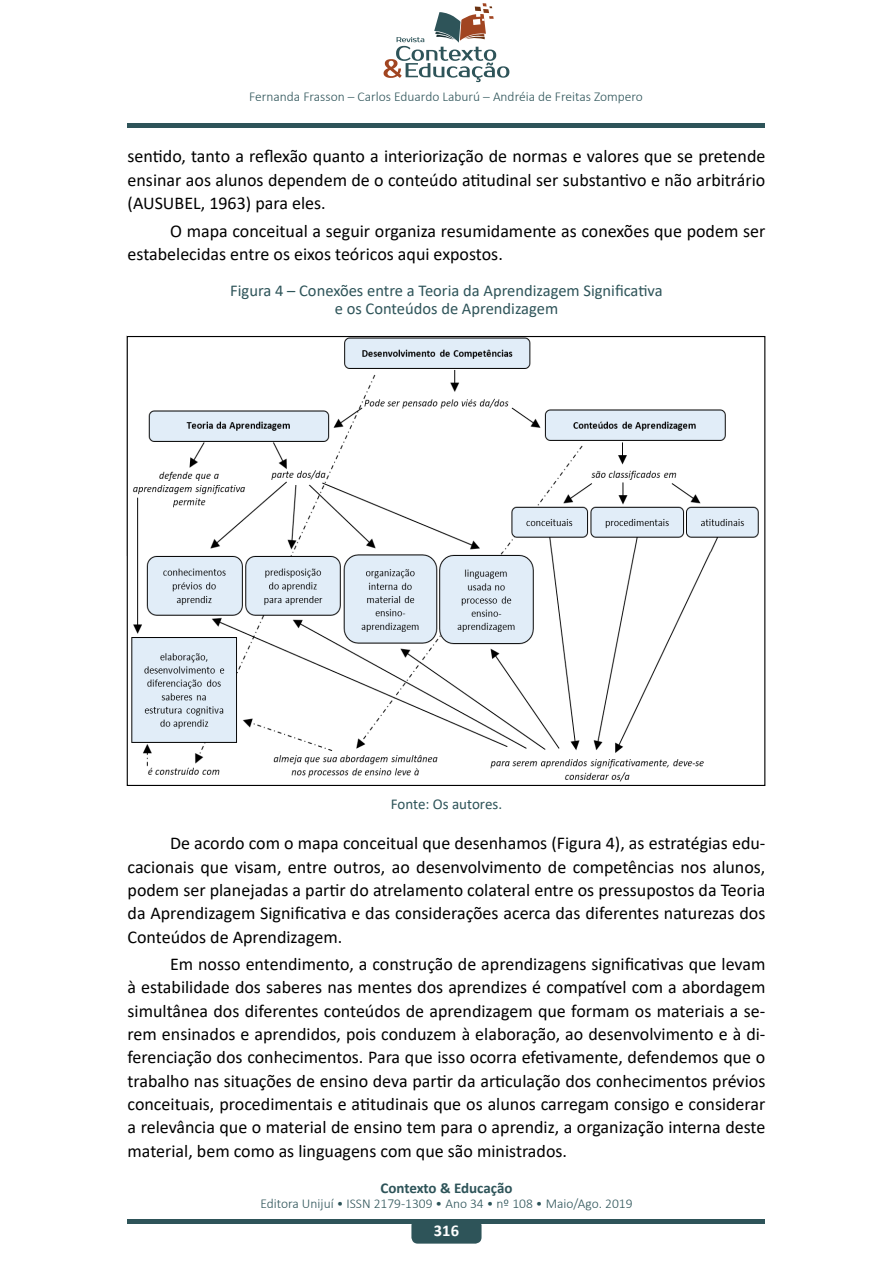
<style>
.page{position:relative;width:893px;height:1263px;background:#fff}
.page>*{position:absolute;margin:0;border:0;box-sizing:border-box;transform-origin:0 0}
.t1{font:18px/23.2px "Calibri";color:#000;text-align:justify}
.t2{font:16.5px/18.8px "Calibri";color:#2e5459;text-align:center}
.t3{font:700 16.5px "Calibri";color:#fff}
.t4{font:700 15px "Calibri";letter-spacing:-.005em;color:#2e5459}
.t5{font:15px "Calibri";color:#2e5459}
.t6{font:300 13.5px "Calibri";color:#2e5459}
</style>
<div class="page">
<div style="left:128px;top:1219px;width:637px;height:5px;background:#2e5459"></div>
<div style="left:411px;top:1219px;width:71px;height:24px;background:#2e5459;border-radius:6px"></div>
<div style="left:128px;top:123px;width:637px;height:5px;background:#2e5459"></div>
<svg style="left:384px;top:3px;width:125px;height:79px"></svg>
<img style="left:131px;top:338px;width:628px;height:444px">
<p class="t6" style="left:249px;top:88px;width:395px">Fernanda Frasson – Carlos Eduardo Laburú – Andréia de Freitas Zompero</p>
<p class="t1" style="left:128px;top:144px;width:639px">sentido, tanto a reflexão quanto a interiorização de normas e valores que se pretende ensinar aos alunos dependem de o conteúdo atitudinal ser substantivo e não arbitrário (AUSUBEL, 1963) para eles.</p>
<p class="t1" style="left:128px;top:218px;width:639px;text-indent:43px">O mapa conceitual a seguir organiza resumidamente as conexões que podem ser estabelecidas entre os eixos teóricos aqui expostos.</p>
<p class="t2" style="left:230px;top:280px;width:434px">Figura 4 – Conexões entre a Teoria da Aprendizagem Significativa e os Conteúdos de Aprendizagem</p>
<p class="t5" style="left:391px;top:793px;width:113px">Fonte: Os autores.</p>
<p class="t1" style="left:128px;top:831px;width:639px;text-indent:43px">De acordo com o mapa conceitual que desenhamos (Figura 4), as estratégias edu&shy;cacionais que visam, entre outros, ao desenvolvimento de competências nos alunos, podem ser planejadas a partir do atrelamento colateral entre os pressupostos da Teoria da Aprendizagem Significativa e das considerações acerca das diferentes naturezas dos Conteúdos de Aprendizagem.</p>
<p class="t1" style="left:128px;top:952px;width:639px;text-indent:43px">Em nosso entendimento, a construção de aprendizagens significativas que levam à estabilidade dos saberes nas mentes dos aprendizes é compatível com a abordagem simultânea dos diferentes conteúdos de aprendizagem que formam os materiais a se&shy;rem ensinados e aprendidos, pois conduzem à elaboração, ao desenvolvimento e à di&shy;ferenciação dos conhecimentos. Para que isso ocorra efetivamente, defendemos que o trabalho nas situações de ensino deva partir da articulação dos conhecimentos prévios conceituais, procedimentais e atitudinais que os alunos carregam consigo e considerar a relevância que o material de ensino tem para o aprendiz, a organização interna deste material, bem como as linguagens com que são ministrados.</p>
<p class="t4" style="left:380px;top:1177px;width:134px">Contexto &amp; Educação</p>
<p class="t6" style="left:260px;top:1195px;width:374px">Editora Unijuí • ISSN 2179-1309 • Ano 34 • nº 108 • Maio/Ago. 2019</p>
<p class="t3" style="left:434px;top:1219px;width:27px">316</p>
</div>
